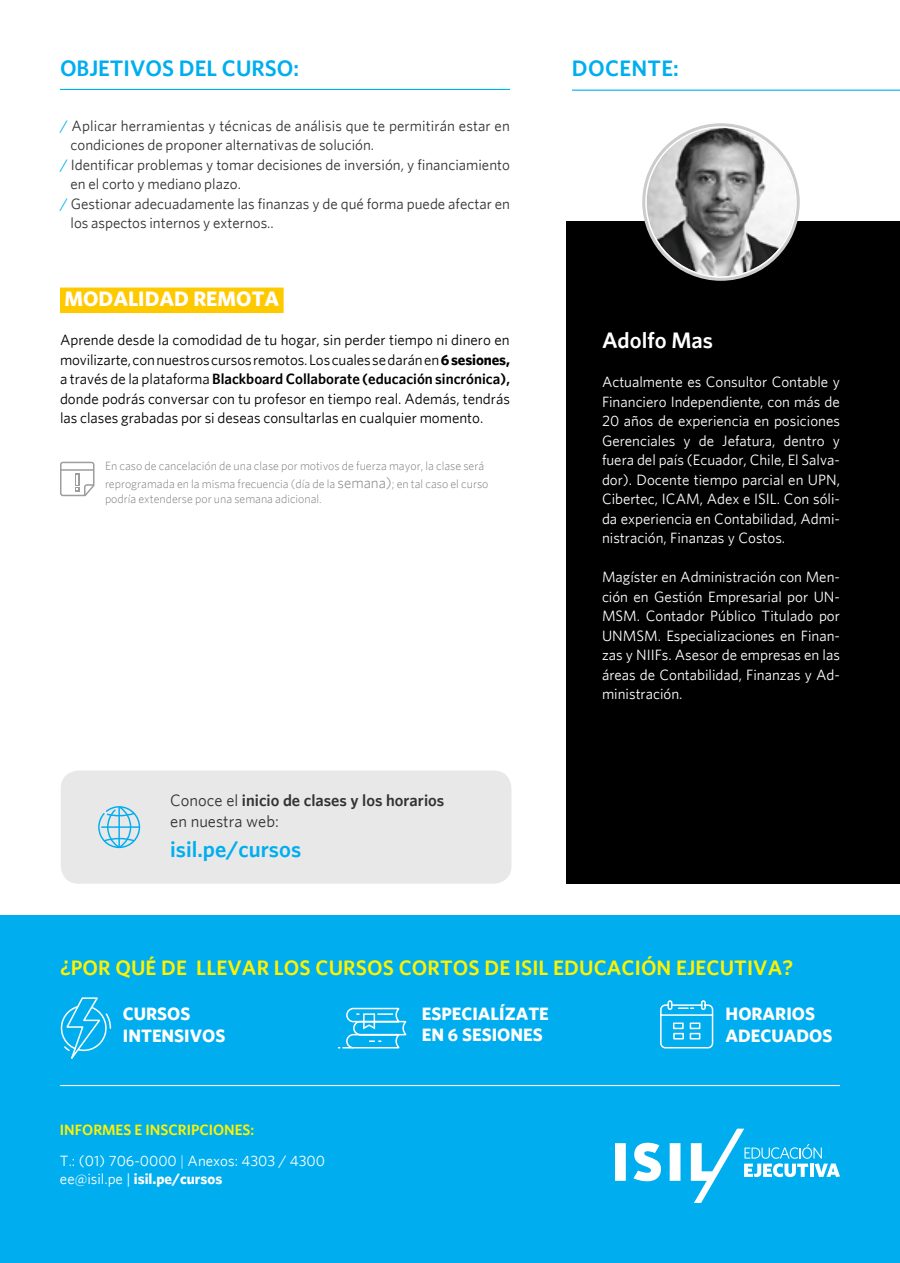
<style>
.page{position:relative;width:900px;height:1263px;background:#fff}
.page>*{position:absolute;margin:0;border:0;box-sizing:border-box;transform-origin:0 0}
.t1{font:600 22.5px "Whitney";color:#00aeef}
.t2{font:600 22.5px "Whitney";color:#fff}
.t3{font:600 21px "Whitney";letter-spacing:.005em;color:#fff200}
.t4{font:700 21px "Whitney";color:#fff}
.t5{font:700 18px/21.6px "Whitney";color:#fff}
.t6{font:600 16.5px/21px "Whitney";color:#333}
.t7{font:15px/19.5px "Whitney";color:#fff;text-align:justify}
.t8{font:15px/19.5px "Whitney";color:#000;text-align:justify}
.t9{font:15px "Whitney";color:#333}
.t10{font:700 15px "Whitney";color:#fff}
.t11{font:300 12px/18px "Whitney";color:#808080}
.s1{color:#00aeef}
.s2{font-weight:700}
.s3{font-weight:600}
.s4{font-size:15px}
.s5{font-weight:400}
.s6{font-weight:600;color:#fff200}
.s7{font-weight:300}
</style>
<div class="page">
<div style="left:566px;top:221px;width:334px;height:663px;background:#000"></div>
<svg style="left:644px;top:125px;width:154px;height:154px"></svg>
<hr style="left:60px;top:89px;width:450px;height:1px;background:#00aeef">
<hr style="left:572px;top:90px;width:328px;height:1px;background:#00aeef">
<div style="left:60px;top:288px;width:224px;height:25px;background:#ffc900"></div>
<img style="left:647px;top:128px;width:148px;height:148px;border-radius:74px">
<svg style="left:60px;top:462px;width:34px;height:34px"></svg>
<div style="left:61px;top:770px;width:451px;height:114px;background:#e8e8e8;border-radius:18px"></div>
<svg style="left:98px;top:806px;width:42px;height:42px"></svg>
<div style="left:0;top:916px;width:900px;height:347px;background:#00aeef"></div>
<svg style="left:660px;top:1000px;width:54px;height:49px"></svg>
<svg style="left:60px;top:997px;width:52px;height:62px"></svg>
<svg style="left:338px;top:1007px;width:69px;height:42px"></svg>
<svg style="left:615px;top:1129px;width:225px;height:74px"></svg>
<hr style="left:60px;top:1085px;width:780px;height:1px;background:#fff">
<h1 class="t1" style="left:60px;top:55px;width:241px">OBJETIVOS DEL CURSO:</h1>
<p class="t9" style="left:60px;top:117px;width:451px"><span class="s1">/</span> Aplicar herramientas y técnicas de análisis que te permitirán estar en</p>
<p class="t9" style="left:70px;top:136px;width:305px">condiciones de proponer alternativas de solución.</p>
<p class="t9" style="left:60px;top:156px;width:452px"><span class="s1">/</span> Identificar problemas y tomar decisiones de inversión, y financiamiento</p>
<p class="t9" style="left:70px;top:175px;width:172px">en el corto y mediano plazo.</p>
<p class="t9" style="left:60px;top:195px;width:452px"><span class="s1">/</span> Gestionar adecuadamente las finanzas y de qué forma puede afectar en</p>
<p class="t9" style="left:70px;top:214px;width:205px">los aspectos internos y externos..</p>
<h2 class="t4" style="left:64px;top:286px;width:216px">MODALIDAD REMOTA</h2>
<p class="t8" style="left:60px;top:330px;width:452px">Aprende desde la comodidad de tu hogar, sin perder tiempo ni dinero en movilizarte, con nuestros cursos remotos. Los cuales se darán en <span class="s2">6 sesiones, </span>a través de la plataforma <span class="s3">Blackboard Collaborate (educación sincrónica), </span>donde podrás conversar con tu profesor en tiempo real. Además, tendrás las clases grabadas por si deseas consultarlas en cualquier momento.</p>
<p class="t11" style="left:105px;top:457px;width:385px">En caso de cancelación de una clase por motivos de fuerza mayor, la clase será reprogramada en la misma frecuencia (día de la <span class="s4">semana)</span>; en tal caso el curso</p>
<p class="t11" style="left:105px;top:489px;width:218px">podría extenderse por una semana adicional.</p>
<p class="t6" style="left:170px;top:789px;width:276px"><span class="s5">Conoce el</span> inicio de clases y los horarios <span class="s5">en nuestra web:</span></p>
<h1 class="t1" style="left:170px;top:836px;width:132px">isil.pe/cursos</h1>
<h1 class="t1" style="left:572px;top:55px;width:109px">DOCENTE:</h1>
<h1 class="t2" style="left:602px;top:327px;width:112px">Adolfo Mas</h1>
<p class="t7" style="left:602px;top:372px;width:240px">Actualmente es Consultor Contable y Financiero Independiente, con más de 20 años de experiencia en posiciones Gerenciales y de Jefatura, dentro y fuera del país (Ecuador, Chile, El Salva&shy;dor). Docente tiempo parcial en UPN, Cibertec, ICAM, Adex e ISIL. Con sóli&shy;da experiencia en Contabilidad, Admi&shy;nistración, Finanzas y Costos.</p>
<p class="t7" style="left:602px;top:567px;width:240px">Magíster en Administración con Men&shy;ción en Gestión Empresarial por UN-MSM. Contador Público Titulado por UNMSM. Especializaciones en Finan&shy;zas y NIIFs. Asesor de empresas en las áreas de Contabilidad, Finanzas y Ad&shy;ministración.</p>
<h2 class="t3" style="left:60px;top:955px;width:735px">¿POR QUÉ DE LLEVAR LOS CURSOS CORTOS DE ISIL EDUCACIÓN EJECUTIVA?</h2>
<p class="t5" style="left:123px;top:1002px;width:104px">CURSOS<br>INTENSIVOS</p>
<p class="t7" style="left:60px;top:1113px;width:267px;line-height:31.2px"><span class="s6">INFORMES E INSCRIPCIONES:<br></span>T.: (01) 706-0000 <span class="s7">|</span> Anexos: 4303 / 4300</p>
<p class="t10" style="left:60px;top:1169px;width:164px"><span class="s5">ee@isil.pe |</span> isil.pe/cursos</p>
<p class="t5" style="left:422px;top:1002px;width:129px">ESPECIALÍZATE<br>EN 6 SESIONES</p>
<p class="t5" style="left:726px;top:1002px;width:108px">HORARIOS<br>ADECUADOS</p>
</div>
